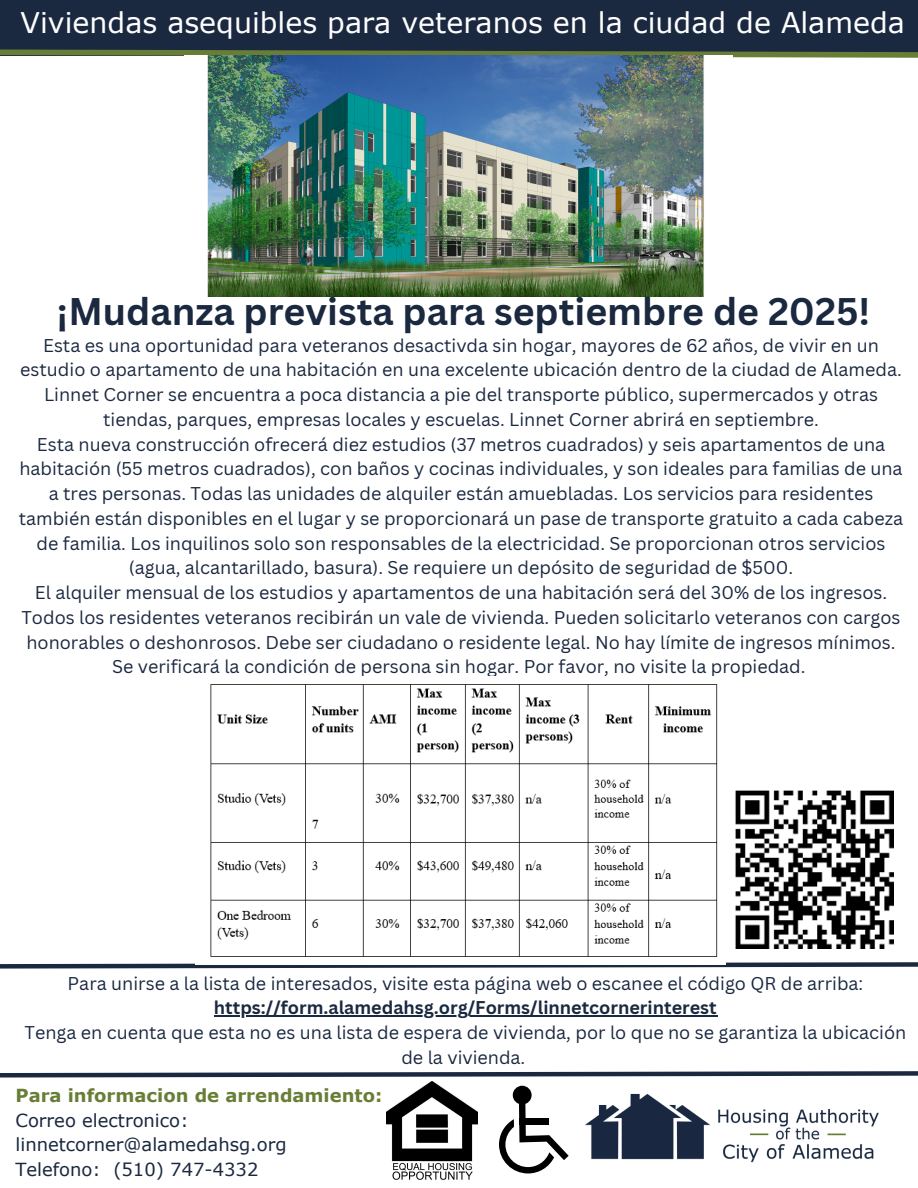
<style>
.page{position:relative;width:918px;height:1188px;background:#fff}
.page>*{position:absolute;margin:0;border:0;box-sizing:border-box;transform-origin:0 0}
.t1{font:700 37.5px "Canva Sans";color:#1a2840}
.t2{font:28.5px "Verdana";color:#fefefe}
.t3{font:18px/24.8px "Canva Sans";color:#1a2840;text-align:center}
.t4{font:18px/24.8px "Verdana";color:#1a2840}
.t5{font:700 18px "Canva Sans";color:#1a2840}
.t6{font:700 18px "Verdana";color:#687e36}
</style>
<div class="page">
<img style="left:585px;top:1093px;width:294px;height:70px">
<div style="left:0;top:0;width:918px;height:56px;background:#1a2840"></div>
<svg style="left:0;top:49px;width:918px;height:9px"></svg>
<img style="left:386px;top:1081px;width:91px;height:98px">
<div style="left:513px;top:1086px;width:19px;height:19px;background:#000;border-radius:50%"></div>
<svg style="left:499px;top:1102px;width:70px;height:71px"></svg>
<div style="left:519px;top:1118px;width:30px;height:6px;background:#000"></div>
<svg style="left:0;top:1071px;width:918px;height:7px"></svg>
<svg style="left:0;top:962px;width:918px;height:7px"></svg>
<img style="left:184px;top:55px;width:548px;height:242px">
<hr style="left:214px;top:1015px;width:503px;height:2px;background:#1a2840">
<img style="left:735px;top:790px;width:159px;height:159px">
<img style="left:196px;top:684px;width:530px;height:281px">
<p class="t2" style="left:21px;top:4px;width:886px">Viviendas asequibles para veteranos en la ciudad de Alameda</p>
<p class="t1" style="left:57px;top:285px;width:815px">¡Mudanza prevista para septiembre de 2025!</p>
<h2 class="t3" style="left:20px;top:332px;width:883px">Esta es una oportunidad para veteranos desactivda sin hogar, mayores de 62 años, de vivir en un estudio o apartamento de una habitación en una excelente ubicación dentro de la ciudad de Alameda.<br>Linnet Corner se encuentra a poca distancia a pie del transporte público, supermercados y otras tiendas, parques, empresas locales y escuelas. Linnet Corner abrirá en septiembre.</h2>
<p class="t3" style="left:19px;top:431px;width:886px">Esta nueva construcción ofrecerá diez estudios (37 metros cuadrados) y seis apartamentos de una habitación (55 metros cuadrados), con baños y cocinas individuales, y son ideales para familias de una a tres personas. Todas las unidades de alquiler están amuebladas. Los servicios para residentes también están disponibles en el lugar y se proporcionará un pase de transporte gratuito a cada cabeza de familia. Los inquilinos solo son responsables de la electricidad. Se proporcionan otros servicios (agua, alcantarillado, basura). Se requiere un depósito de seguridad de $500.</p>
<p class="t3" style="left:22px;top:580px;width:881px">El alquiler mensual de los estudios y apartamentos de una habitación será del 30% de los ingresos.<br>Todos los residentes veteranos recibirán un vale de vivienda. Pueden solicitarlo veteranos con cargos honorables o deshonrosos. Debe ser ciudadano o residente legal. No hay límite de ingresos mínimos.<br>Se verificará la condición de persona sin hogar. Por favor, no visite la propiedad.</p>
<p class="t3" style="left:68px;top:970px;width:797px">Para unirse a la lista de interesados, visite esta página web o escanee el código QR de arriba:</p>
<p class="t5" style="left:214px;top:995px;width:504px">https://form.alamedahsg.org/Forms/linnetcornerinterest</p>
<p class="t3" style="left:25px;top:1020px;width:883px">Tenga en cuenta que esta no es una lista de espera de vivienda, por lo que no se garantiza la ubicación de la vivienda.</p>
<p class="t6" style="left:15px;top:1084px;width:368px">Para informacion de arrendamiento:</p>
<p class="t4" style="left:15px;top:1107px;width:273px">Correo electronico: linnetcorner@alamedahsg.org</p>
<p class="t4" style="left:15px;top:1157px;width:245px">Telefono: (510) 747-4332</p>
</div>
